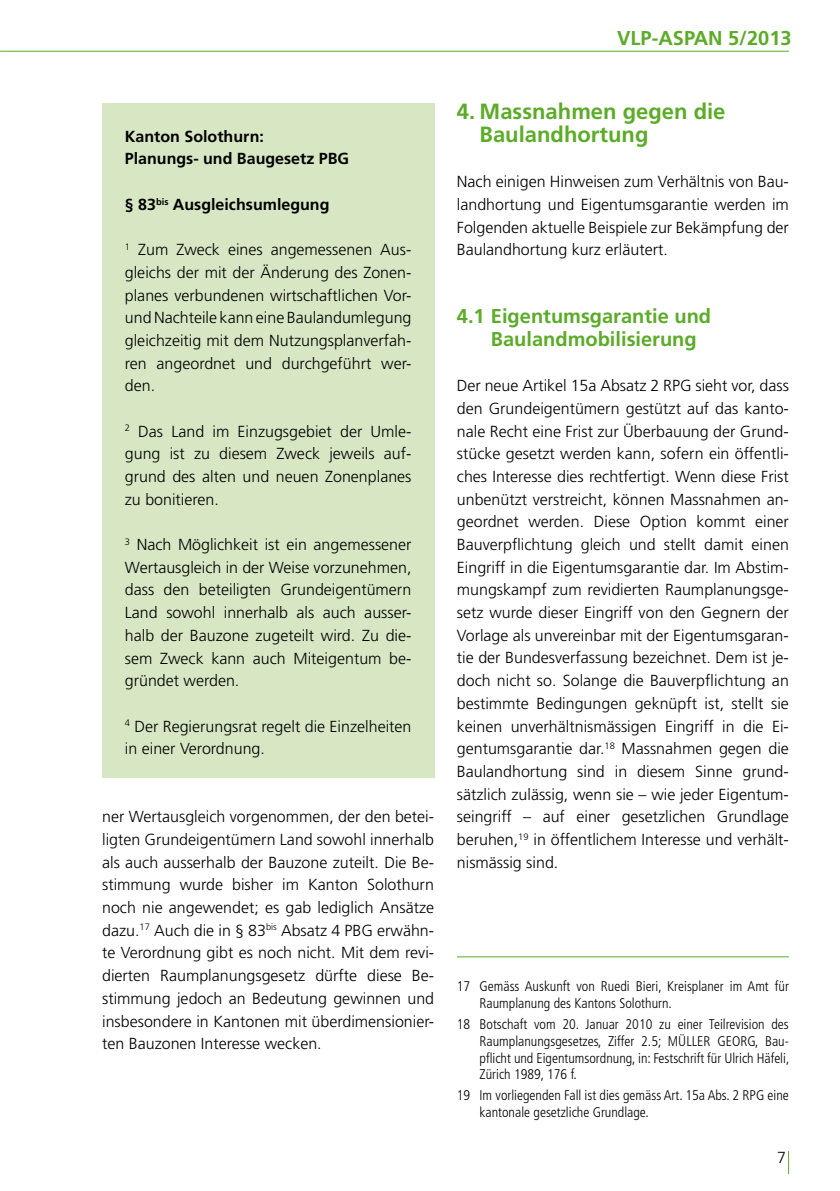
<style>
.page{position:relative;width:840px;height:1191px;background:#fff}
.page>*{position:absolute;margin:0;border:0;box-sizing:border-box;transform-origin:0 0}
.t1{font:700 22px/22.6px "Frutiger LT Std";color:#5bac26}
.t2{font:700 20px/22.6px "Frutiger LT Std";color:#5bac26}
.t3{font:300 16px/22.6px "Frutiger LT Std";color:#000;text-align:justify}
.t4{font:700 16px/22.6px "Frutiger LT Std";color:#000}
.t5{font:300 condensed 14px/16.8px "Frutiger LT Std";color:#000}
</style>
<div class="page">
<hr style="left:1px;top:51px;width:787px;height:1px;background:#5bac26">
<hr style="left:456px;top:956px;width:332px;height:1px;background:#5bac26">
<div style="left:102px;top:103px;width:332px;height:674px;background:#d7e7c4"></div>
<p class="t4" style="left:125px;top:125px;width:224px">Kanton Solothurn:<br>Planungs- und Baugesetz PBG</p>
<p class="t4" style="left:125px;top:193px;width:206px">§ 83<sup>bis</sup> Ausgleichsumlegung</p>
<p class="t3" style="left:125px;top:239px;width:288px"><sup>1</sup> Zum Zweck eines angemessenen Aus&shy;gleichs der mit der Änderung des Zonen&shy;planes verbundenen wirtschaftlichen Vor&shy;und Nachteile kann eine Baulandumlegung gleichzeitig mit dem Nutzungsplanverfah&shy;ren angeordnet und durchgeführt wer&shy;den.</p>
<p class="t3" style="left:125px;top:420px;width:288px"><sup>2</sup> Das Land im Einzugsgebiet der Umle&shy;gung ist zu diesem Zweck jeweils auf&shy;grund des alten und neuen Zonenplanes zu bonitieren.</p>
<p class="t3" style="left:125px;top:533px;width:288px"><sup>3</sup> Nach Möglichkeit ist ein angemessener Wertausgleich in der Weise vorzunehmen, dass den beteiligten Grundeigentümern Land sowohl innerhalb als auch ausser&shy;halb der Bauzone zugeteilt wird. Zu die&shy;sem Zweck kann auch Miteigentum be&shy;gründet werden.</p>
<p class="t3" style="left:125px;top:715px;width:288px"><sup>4</sup> Der Regierungsrat regelt die Einzelheiten in einer Verordnung.</p>
<p class="t3" style="left:102px;top:805px;width:333px">ner Wertausgleich vorgenommen, der den betei&shy;ligten Grundeigentümern Land sowohl innerhalb als auch ausserhalb der Bauzone zuteilt. Die Be&shy;stimmung wurde bisher im Kanton Solothurn noch nie angewendet; es gab lediglich Ansätze dazu.<sup>17</sup> Auch die in § 83<sup>bis</sup> Absatz 4 PBG erwähn&shy;te Verordnung gibt es noch nicht. Mit dem revi&shy;dierten Raumplanungsgesetz dürfte diese Be&shy;stimmung jedoch an Bedeutung gewinnen und insbesondere in Kantonen mit überdimensionier&shy;ten Bauzonen Interesse wecken.</p>
<p class="t2" style="left:617px;top:27px;width:176px">VLP-ASPAN 5/2013</p>
<h1 class="t1" style="left:479px;top:100px;width:247px;text-indent:-23px">4. Massnahmen gegen die<br>Baulandhortung</h1>
<p class="t3" style="left:456px;top:170px;width:333px">Nach einigen Hinweisen zum Verhältnis von Bau&shy;landhortung und Eigentumsgarantie werden im Folgenden aktuelle Beispiele zur Bekämpfung der Baulandhortung kurz erläutert.</p>
<p class="t2" style="left:490px;top:305px;width:222px;text-indent:-34px">4.1 Eigentumsgarantie und<br>Baulandmobilisierung</p>
<p class="t3" style="left:456px;top:375px;width:333px">Der neue Artikel 15a Absatz 2 RPG sieht vor, dass den Grundeigentümern gestützt auf das kanto&shy;nale Recht eine Frist zur Überbauung der Grund&shy;stücke gesetzt werden kann, sofern ein öffentli&shy;ches Interesse dies rechtfertigt. Wenn diese Frist unbenützt verstreicht, können Massnahmen an&shy;geordnet werden. Diese Option kommt einer Bauverpflichtung gleich und stellt damit einen Eingriff in die Eigentumsgarantie dar. Im Abstim&shy;mungskampf zum revidierten Raumplanungsge&shy;setz wurde dieser Eingriff von den Gegnern der Vorlage als unvereinbar mit der Eigentumsgaran&shy;tie der Bundesverfassung bezeichnet. Dem ist je&shy;doch nicht so. Solange die Bauverpflichtung an bestimmte Bedingungen geknüpft ist, stellt sie keinen unverhältnismässigen Eingriff in die Ei&shy;gentumsgarantie dar.<sup>18</sup> Massnahmen gegen die Baulandhortung sind in diesem Sinne grund&shy;sätzlich zulässig, wenn sie – wie jeder Eigentum&shy;seingriff – auf einer gesetzlichen Grundlage beruhen,<sup>19</sup> in öffentlichem Interesse und verhält&shy;nismässig sind.</p>
<p class="t5" style="left:479px;top:978px;width:310px;text-indent:-23px">17 Gemäss Auskunft von Ruedi Bieri, Kreisplaner im Amt für<br>Raumplanung des Kantons Solothurn.</p>
<p class="t5" style="left:479px;top:1016px;width:311px;text-align:justify;text-indent:-23px">18 Botschaft vom 20. Januar 2010 zu einer Teilrevision des Raumplanungsgesetzes, Ziffer 2.5; Müller Georg, Bau&shy;pflicht und Eigentumsordnung, in: Festschrift für Ulrich Häfeli, Zürich 1989, 176 f.</p>
<p class="t5" style="left:479px;top:1087px;width:310px;text-indent:-23px">19 Im vorliegenden Fall ist dies gemäss Art. 15a Abs. 2 RPG eine kantonale gesetzliche Grundlage.</p>
<p class="t3" style="left:776px;top:1146px;width:10px">7</p>
</div>
